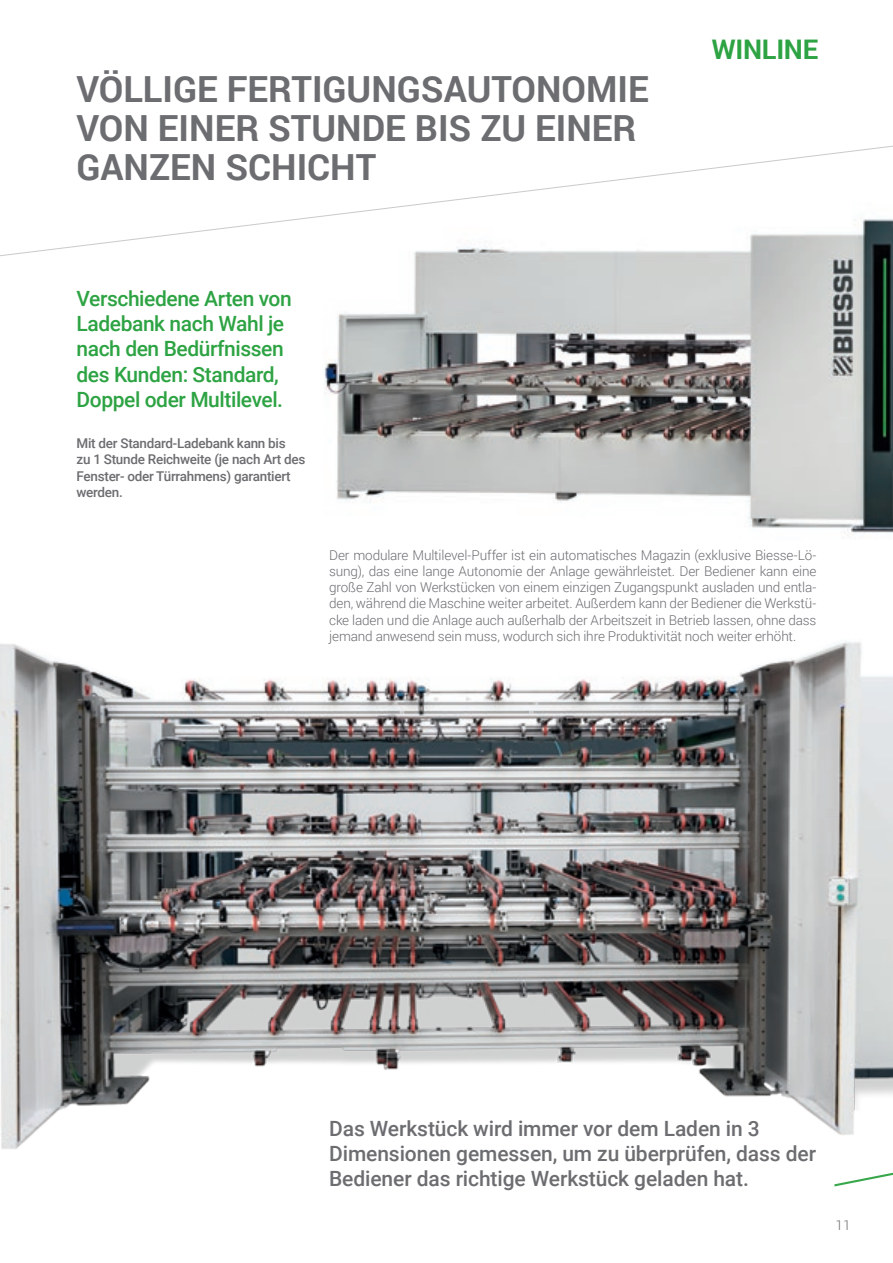
<style>
.page{position:relative;width:893px;height:1263px;background:#fff}
.page>*{position:absolute;margin:0;border:0;box-sizing:border-box;transform-origin:0 0}
.t1{font:700 36px/39px "Roboto";color:#6c6d70}
.t2{font:700 27px "Roboto";letter-spacing:-.01em;color:#2da343}
.t3{font:500 21px/25.2px "Roboto";letter-spacing:-.005em;color:#6c6d70}
.t4{font:500 21px/25.2px "Roboto";letter-spacing:-.02em;color:#2da343}
.t5{font:300 13.5px/16.2px "Roboto";letter-spacing:-.01em;color:#6c6d70;text-align:justify}
.t6{font:500 13.5px/16.2px "Roboto";letter-spacing:-.02em;color:#6c6d70}
</style>
<div class="page">
<img style="left:324px;top:369px;width:569px;height:167px">
<svg style="left:0;top:145px;width:893px;height:224px"></svg>
<svg style="left:834px;top:1172px;width:59px;height:14px"></svg>
<img style="left:0;top:641px;width:893px;height:508px">
<p class="t1" style="left:77px;top:68px;width:574px">VÖLLIGE FERTIGUNGSAUTONOMIE<br>VON EINER STUNDE BIS ZU EINER<br>GANZEN SCHICHT</p>
<p class="t4" style="left:77px;top:285px;width:217px">Verschiedene Arten von<br>Ladebank nach Wahl je nach den Bedürfnissen des Kunden: Standard,<br>Doppel oder Multilevel.</p>
<p class="t6" style="left:77px;top:435px;width:230px">Mit der Standard-Ladebank kann bis<br>zu 1 Stunde Reichweite (je nach Art des<br>Fenster- oder Türrahmens) garantiert werden.</p>
<p class="t2" style="left:712px;top:30px;width:108px">WINLINE</p>
<p class="t5" style="left:329px;top:546px;width:489px">Der modulare Multilevel-Puffer ist ein automatisches Magazin (exklusive Biesse-Lö&shy;sung), das eine lange Autonomie der Anlage gewährleistet. Der Bediener kann eine große Zahl von Werkstücken von einem einzigen Zugangspunkt ausladen und entla&shy;den, während die Maschine weiter arbeitet. Außerdem kann der Bediener die Werkstü&shy;cke laden und die Anlage auch außerhalb der Arbeitszeit in Betrieb lassen, ohne dass jemand anwesend sein muss, wodurch sich ihre Produktivität noch weiter erhöht.</p>
<p class="t3" style="left:329px;top:1115px;width:488px">Das Werkstück wird immer vor dem Laden in 3<br>Dimensionen gemessen, um zu überprüfen, dass der<br>Bediener das richtige Werkstück geladen hat.</p>
<p class="t5" style="left:836px;top:1216px;width:16px">11</p>
</div>
